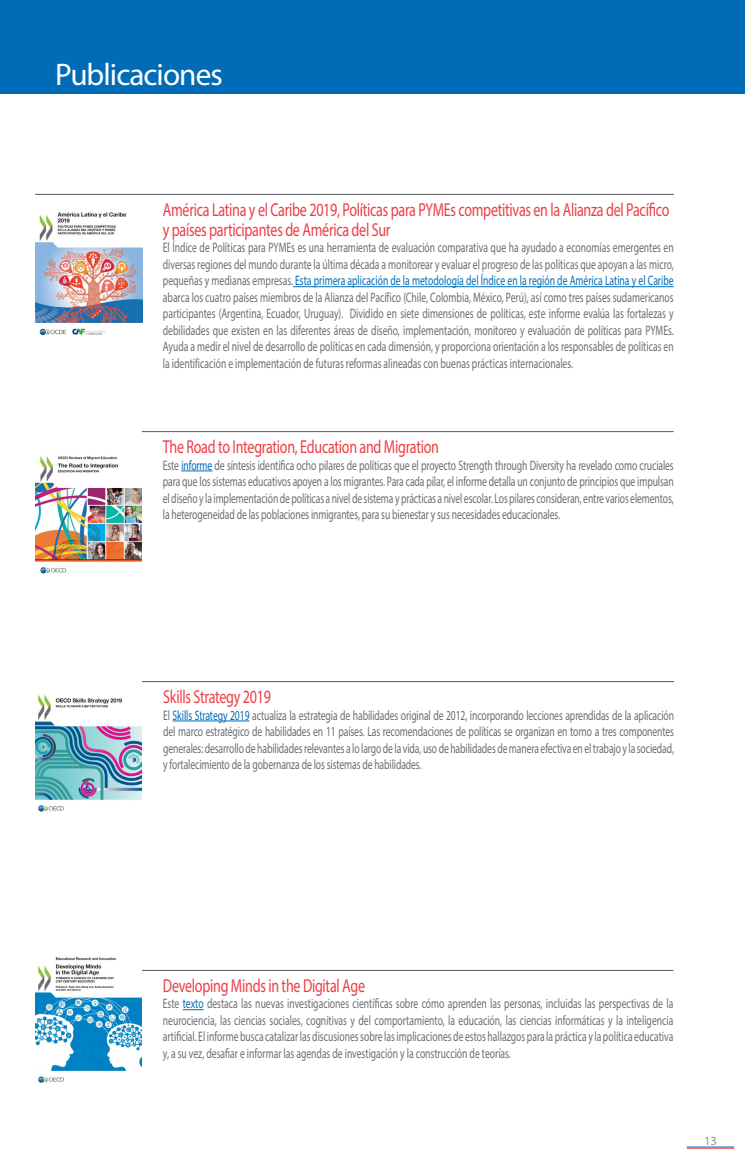
<style>
.page{position:relative;width:745px;height:1170px;background:#fff}
.page>*{position:absolute;margin:0;border:0;box-sizing:border-box;transform-origin:0 0}
._002_Título{font:31.25px "Myriad Pro";letter-spacing:-.03em;color:#fff}
.Título_Publicaciones{font:18.75px/20px "Myriad Pro";letter-spacing:-.02em;color:#ee3d43;scale:.75 1}
.Texto_Publicacione{font:13.75px/16.5px "Myriad Pro";letter-spacing:-.01em;color:#6c6d70;text-align:justify;scale:.7 1}
.t1{font:12.5px "Myriad Pro";color:#939598}
.s1{color:#006cb7}
</style>
<div class="page">
<hr style="left:686px;top:1147px;width:47px;height:1px;background:#ee3d43">
<hr style="left:686px;top:1146px;width:47px;height:1px;background:#006cb7">
<hr style="left:35px;top:194px;width:638px;height:1px;background:#57585a">
<hr style="left:293px;top:286px;width:380px;height:1px;background:#006cb7">
<hr style="left:142px;top:431px;width:531px;height:1px;background:#57585a">
<hr style="left:181px;top:470px;width:31px;height:1px;background:#006cb7">
<hr style="left:142px;top:681px;width:531px;height:1px;background:#57585a">
<hr style="left:172px;top:720px;width:77px;height:1px;background:#006cb7">
<div style="left:0;top:0;width:744px;height:94px;background:#006cb7"></div>
<img style="left:35px;top:212px;width:107px;height:124px">
<img style="left:35px;top:456px;width:107px;height:118px">
<img style="left:35px;top:694px;width:107px;height:118px">
<hr style="left:142px;top:970px;width:531px;height:1px;background:#57585a">
<svg style="left:183px;top:1009px;width:20px;height:1px"></svg>
<img style="left:35px;top:957px;width:106px;height:126px">
<p class="_002_Título" style="left:55px;top:55px;width:169px">Publicaciones</p>
<p class="Título_Publicaciones" style="left:163px;top:199px;width:676px">América Latina y el Caribe 2019, Políticas para PYMEs competitivas en la Alianza del Pacífico y países participantes de América del Sur</p>
<p class="Texto_Publicacione" style="left:163px;top:239px;width:730px">El Índice de Políticas para PYMEs es una herramienta de evaluación comparativa que ha ayudado a economías emergentes en diversas regiones del mundo durante la última década a monitorear y evaluar el progreso de las políticas que apoyan a las micro, pequeñas y medianas empresas. <span class="s1">Esta primera aplicación de la metodología del Índice en la región de América Latina y el Caribe </span>abarca los cuatro países miembros de la Alianza del Pacífico (Chile, Colombia, México, Perú), así como tres países sudamericanos participantes (Argentina, Ecuador, Uruguay). Dividido en siete dimensiones de políticas, este informe evalúa las fortalezas y debilidades que existen en las diferentes áreas de diseño, implementación, monitoreo y evaluación de políticas para PYMEs.<br>Ayuda a medir el nivel de desarrollo de políticas en cada dimensión, y proporciona orientación a los responsables de políticas en la identificación e implementación de futuras reformas alineadas con buenas prácticas internacionales.</p>
<p class="Título_Publicaciones" style="left:163px;top:436px;width:369px">The Road to Integration, Education and Migration</p>
<p class="Texto_Publicacione" style="left:163px;top:456px;width:730px">Este <span class="s1">informe</span> de síntesis identifica ocho pilares de políticas que el proyecto Strength through Diversity ha revelado como cruciales para que los sistemas educativos apoyen a los migrantes. Para cada pilar, el informe detalla un conjunto de principios que impulsan el diseño y la implementación de políticas a nivel de sistema y prácticas a nivel escolar. Los pilares consideran, entre varios elementos, la heterogeneidad de las poblaciones inmigrantes, para su bienestar y sus necesidades educacionales.</p>
<p class="Título_Publicaciones" style="left:163px;top:686px;width:145px">Skills Strategy 2019</p>
<p class="Texto_Publicacione" style="left:163px;top:706px;width:730px">El <span class="s1">Skills Strategy 2019</span> actualiza la estrategia de habilidades original de 2012, incorporando lecciones aprendidas de la aplicación del marco estratégico de habilidades en 11 países. Las recomendaciones de políticas se organizan en torno a tres componentes generales: desarrollo de habilidades relevantes a lo largo de la vida, uso de habilidades de manera efectiva en el trabajo y la sociedad, y fortalecimiento de la gobernanza de los sistemas de habilidades.</p>
<p class="Título_Publicaciones" style="left:163px;top:975px;width:271px">Developing Minds in the Digital Age</p>
<p class="Texto_Publicacione" style="left:163px;top:995px;width:730px">Este <span class="s1">texto</span> destaca las nuevas investigaciones científicas sobre cómo aprenden las personas, incluidas las perspectivas de la neurociencia, las ciencias sociales, cognitivas y del comportamiento, la educación, las ciencias informáticas y la inteligencia artificial. El informe busca catalizar las discusiones sobre las implicaciones de estos hallazgos para la práctica y la política educativa y, a su vez, desafiar e informar las agendas de investigación y la construcción de teorías.</p>
<p class="t1" style="left:703px;top:1132px;width:14px">13</p>
</div>
